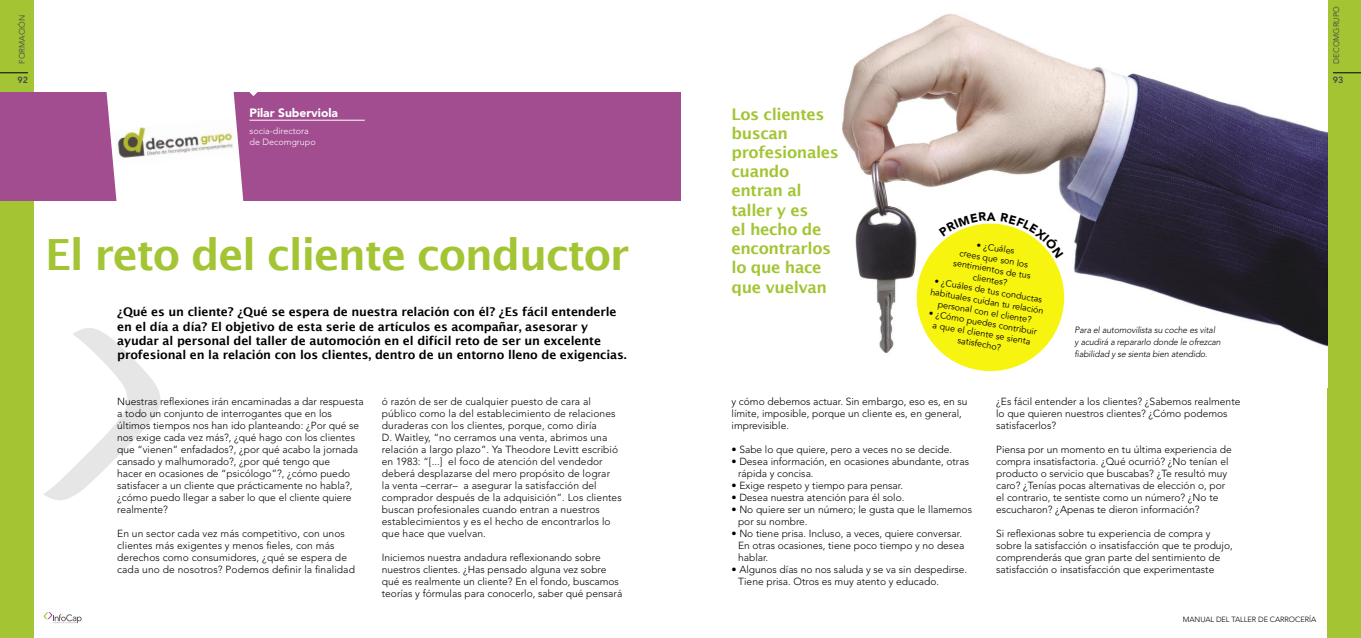
<style>
.page{position:relative;width:1361px;height:638px;background:#fff}
.page>*{position:absolute;margin:0;border:0;box-sizing:border-box;transform-origin:0 0}
.t1{font:600 43px "Lucida Sans";letter-spacing:-.03em;color:#a3c534}
.t2{font:600 16px/19.2px "Lucida Sans";letter-spacing:-.025em;color:#a3c534}
.t3{font:600 12px/14.4px "Lucida Sans";letter-spacing:-.01em;color:#000}
.t4{font:900 12px "Avenir";color:#fff}
.t5{font:900 12px "Avenir";color:#000}
.t6{font:300 10.3px/12px "Avenir";color:#000}
.t7{font:300 10.2px/12px "Avenir";letter-spacing:.01em;color:#000}
.TEXTO_TABLAS{font:9px/10.8px "Avenir";color:#000;text-align:center}
.pie_de_foto{font:italic 300 9px/12px "Avenir";letter-spacing:-.015em;color:#000}
.t8{font:300 9px/11px "Avenir";color:#fff}
.t9{font:800 9px "Avenir";color:#484848}
.t10{font:8px "Avenir";color:#484848}
.t11{font:300 7.5px "Avenir";letter-spacing:-.01em;color:#000}
</style>
<div class="page">
<div style="left:0;top:0;width:34px;height:638px;background:#a3c534"></div>
<svg style="left:0;top:73px;width:28px;height:1px"></svg>
<svg style="left:43px;top:612px;width:39px;height:12px"></svg>
<div style="left:1327px;top:0;width:34px;height:638px;background:#a3c534"></div>
<svg style="left:1333px;top:73px;width:28px;height:1px"></svg>
<img style="left:841px;top:14px;width:486px;height:339px">
<div style="left:0;top:92px;width:680px;height:109px;background:#a14d8f"></div>
<svg style="left:44px;top:328px;width:117px;height:172px"></svg>
<hr style="left:249px;top:120px;width:116px;height:1px;background:#fff">
<svg style="left:106px;top:92px;width:151px;height:109px"></svg>
<svg style="left:894px;top:201px;width:192px;height:171px;fill:#f7f410"></svg>
<img style="left:112px;top:118px;width:126px;height:48px">
<svg style="left:938px;top:212px;width:48px;height:24px"></svg>
<svg style="left:1000px;top:213px;width:63px;height:45px"></svg>
<p class="t10" style="left:18px;top:64px;width:51px;rotate:-90deg">FORMACIÓN</p>
<p class="t9" style="left:17px;top:74px;width:12px">92</p>
<p class="t4" style="left:249px;top:106px;width:90px">Pilar Suberviola</p>
<p class="t8" style="left:249px;top:125px;width:68px">socia-directora de Decomgrupo</p>
<p class="t1" style="left:45px;top:230px;width:586px">El reto del cliente conductor</p>
<p class="t3" style="left:117px;top:305px;width:511px">¿Qué es un cliente? ¿Qué se espera de nuestra relación con él? ¿Es fácil entenderle en el día a día? El objetivo de esta serie de artículos es acompañar, asesorar y ayudar al personal del taller de automoción en el difícil reto de ser un excelente profesional en la relación con los clientes, dentro de un entorno lleno de exigencias.</p>
<p class="t7" style="left:117px;top:395px;width:248px">Nuestras reflexiones irán encaminadas a dar respuesta a todo un conjunto de interrogantes que en los últimos tiempos nos han ido planteando: ¿Por qué se nos exige cada vez más?, ¿qué hago con los clientes que “vienen” enfadados?, ¿por qué acabo la jornada cansado y malhumorado?, ¿por qué tengo que<br>hacer en ocasiones de “psicólogo”?, ¿cómo puedo satisfacer a un cliente que prácticamente no habla?, ¿cómo puedo llegar a saber lo que el cliente quiere realmente?</p>
<p class="t7" style="left:117px;top:527px;width:239px">En un sector cada vez más competitivo, con unos clientes más exigentes y menos fieles, con más derechos como consumidores, ¿qué se espera de cada uno de nosotros? Podemos definir la finalidad</p>
<p class="t7" style="left:382px;top:395px;width:241px">ó razón de ser de cualquier puesto de cara al público como la del establecimiento de relaciones duraderas con los clientes, porque, como diría<br>D. Waitley, “no cerramos una venta, abrimos una relación a largo plazo”. Ya Theodore Levitt escribió en 1983: “[...] el foco de atención del vendedor deberá desplazarse del mero propósito de lograr<br>la venta –cerrar– a asegurar la satisfacción del comprador después de la adquisición”. Los clientes buscan profesionales cuando entran a nuestros establecimientos y es el hecho de encontrarlos lo que hace que vuelvan.</p>
<p class="t7" style="left:382px;top:551px;width:242px">Iniciemos nuestra andadura reflexionando sobre nuestros clientes. ¿Has pensado alguna vez sobre qué es realmente un cliente? En el fondo, buscamos teorías y fórmulas para conocerlo, saber qué pensará</p>
<p class="t2" style="left:731px;top:104px;width:109px">Los clientes buscan profesionales cuando entran al taller y es<br>el hecho de encontrarlos lo que hace</p>
<p class="t2" style="left:731px;top:277px;width:97px">que vuelvan</p>
<p class="t5" style="left:987px;top:209px;width:10px">A</p>
<p class="TEXTO_TABLAS" style="left:977px;top:239px;width:40px;rotate:10deg">• ¿Cuáles</p>
<p class="TEXTO_TABLAS" style="left:956px;top:247px;width:80px;rotate:10deg">crees que son los sentimientos de tus clientes?</p>
<p class="TEXTO_TABLAS" style="left:933px;top:275px;width:116px;rotate:10deg">• ¿Cuáles de tus conductas habituales cuidan tu relación personal con el cliente?</p>
<p class="TEXTO_TABLAS" style="left:930px;top:308px;width:111px;rotate:10deg">• ¿Cómo puedes contribuir a que el cliente se sienta satisfecho?</p>
<p class="pie_de_foto" style="left:1074px;top:324px;width:142px">Para el automovilista su coche es vital</p>
<p class="pie_de_foto" style="left:1074px;top:336px;width:148px">y acudirá a repararlo donde le ofrezcan fiabilidad y se sienta bien atendido.</p>
<p class="t6" style="left:731px;top:395px;width:237px">y cómo debemos actuar. Sin embargo, eso es, en su límite, imposible, porque un cliente es, en general, imprevisible.</p>
<p class="t6" style="left:731px;top:443px;width:222px">• Sabe lo que quiere, pero a veces no se decide.</p>
<p class="t6" style="left:738px;top:455px;width:232px;text-indent:-7px">• Desea información, en ocasiones abundante, otras rápida y concisa.</p>
<p class="t6" style="left:731px;top:479px;width:173px">• Exige respeto y tiempo para pensar.</p>
<p class="t6" style="left:731px;top:491px;width:174px">• Desea nuestra atención para él solo.</p>
<p class="t6" style="left:738px;top:503px;width:235px;text-indent:-7px">• No quiere ser un número; le gusta que le llamemos por su nombre.</p>
<p class="t6" style="left:738px;top:527px;width:228px;text-indent:-7px">• No tiene prisa. Incluso, a veces, quiere conversar.<br>En otras ocasiones, tiene poco tiempo y no desea hablar.</p>
<p class="t6" style="left:738px;top:563px;width:231px;text-indent:-7px">• Algunos días no nos saluda y se va sin despedirse.<br>Tiene prisa. Otros es muy atento y educado.</p>
<p class="t6" style="left:996px;top:395px;width:246px">¿Es fácil entender a los clientes? ¿Sabemos realmente lo que quieren nuestros clientes? ¿Cómo podemos satisfacerlos?</p>
<p class="t6" style="left:996px;top:443px;width:237px">Piensa por un momento en tu última experiencia de compra insatisfactoria. ¿Qué ocurrió? ¿No tenían el producto o servicio que buscabas? ¿Te resultó muy caro? ¿Tenías pocas alternativas de elección o, por el contrario, te sentiste como un número? ¿No te escucharon? ¿Apenas te dieron información?</p>
<p class="t6" style="left:996px;top:527px;width:238px">Si reflexionas sobre tu experiencia de compra y sobre la satisfacción o insatisfacción que te produjo, comprenderás que gran parte del sentimiento de satisfacción o insatisfacción que experimentaste</p>
<p class="t11" style="left:1183px;top:615px;width:135px">MANUAL DEL TALLER DE CARROCERÍA</p>
<p class="t10" style="left:1331px;top:64px;width:59px;rotate:-90deg">DECOMGRUPO</p>
<p class="t9" style="left:1333px;top:74px;width:12px">93</p>
</div>
